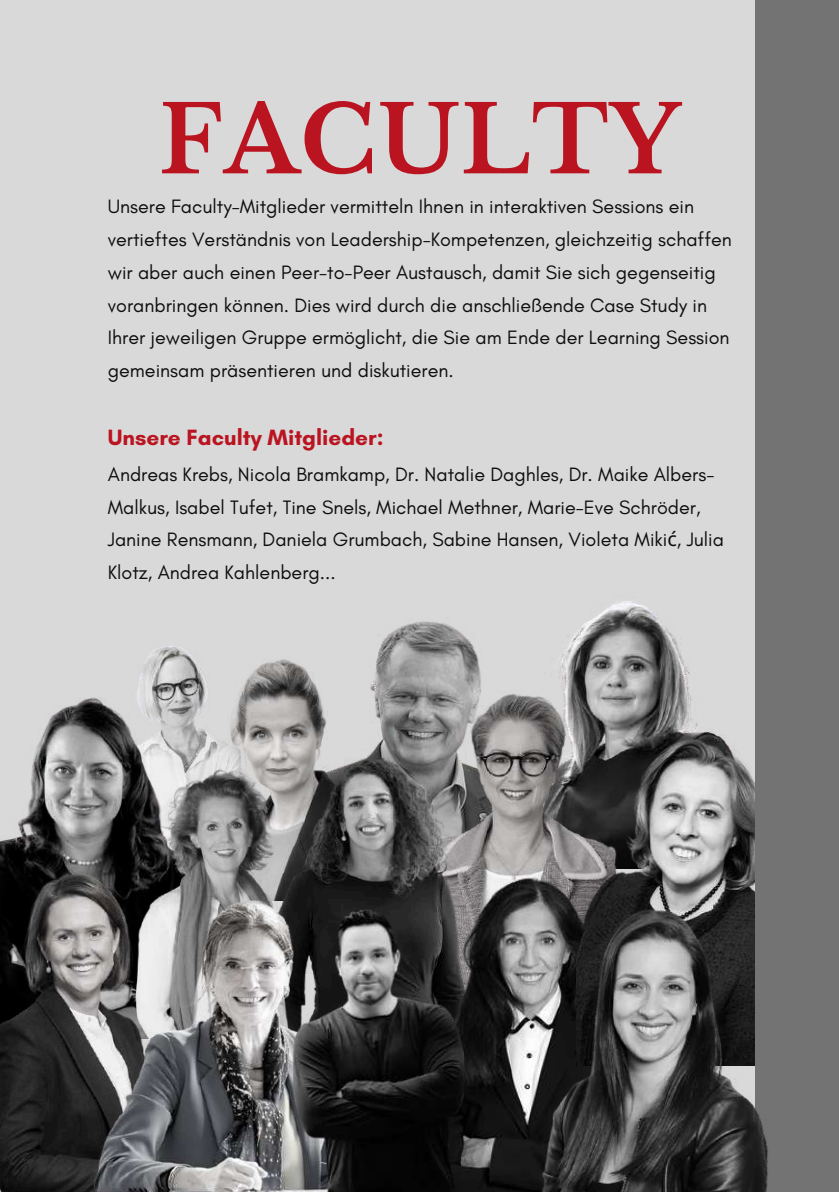
<style>
.page{position:relative;width:839px;height:1192px;background:#fff}
.page>*{position:absolute;margin:0;border:0;box-sizing:border-box;transform-origin:0 0}
.t1{font:700 92.6px "Libre Baskerville";letter-spacing:.015em;color:#ba1421}
.t2{font:700 22.6px "Glacial Indifference";color:#ba1421}
.t3{font:19.8px/32.8px "Glacial Indifference";color:#0e0d0d}
.s1{font-family:"Noto Sans"}
</style>
<div class="page">
<div style="left:0;top:0;width:838px;height:1190px;background:#d9d9d9"></div>
<img style="left:559px;top:601px;width:154px;height:131px">
<img style="left:378px;top:621px;width:103px;height:61px">
<img style="left:139px;top:651px;width:305px;height:38px">
<img style="left:357px;top:682px;width:291px;height:172px">
<img style="left:0;top:1075px;width:94px;height:116px">
<img style="left:0;top:689px;width:540px;height:386px">
<img style="left:364px;top:854px;width:212px;height:337px">
<img style="left:66px;top:725px;width:298px;height:450px">
<img style="left:94px;top:863px;width:71px;height:328px">
<img style="left:165px;top:863px;width:298px;height:328px">
<img style="left:576px;top:732px;width:179px;height:168px">
<div style="left:755px;top:0;width:83px;height:1191px;background:#737373"></div>
<img style="left:526px;top:900px;width:242px;height:291px">
<h1 class="t1" style="left:159px;top:83px;width:523px">FACULTY</h1>
<p class="t3" style="left:108px;top:190px;width:625px">Unsere Faculty-Mitglieder vermitteln Ihnen in interaktiven Sessions ein vertieftes Verständnis von Leadership-Kompetenzen, gleichzeitig schaffen wir aber auch einen Peer-to-Peer Austausch, damit Sie sich gegenseitig voranbringen können. Dies wird durch die anschließende Case Study in Ihrer jeweiligen Gruppe ermöglicht, die Sie am Ende der Learning Session gemeinsam präsentieren und diskutieren.</p>
<p class="t2" style="left:108px;top:423px;width:277px">Unsere Faculty Mitglieder:</p>
<p class="t3" style="left:108px;top:457px;width:617px">Andreas Krebs, Nicola Bramkamp, Dr. Natalie Daghles, Dr. Maike Albers-Malkus, Isabel Tufet, Tine Snels, Michael Methner, Marie-Eve Schröder, Janine Rensmann, Daniela Grumbach, Sabine Hansen, Violeta Miki<span class="s1">ć</span>, Julia Klotz, Andrea Kahlenberg...</p>
</div>
